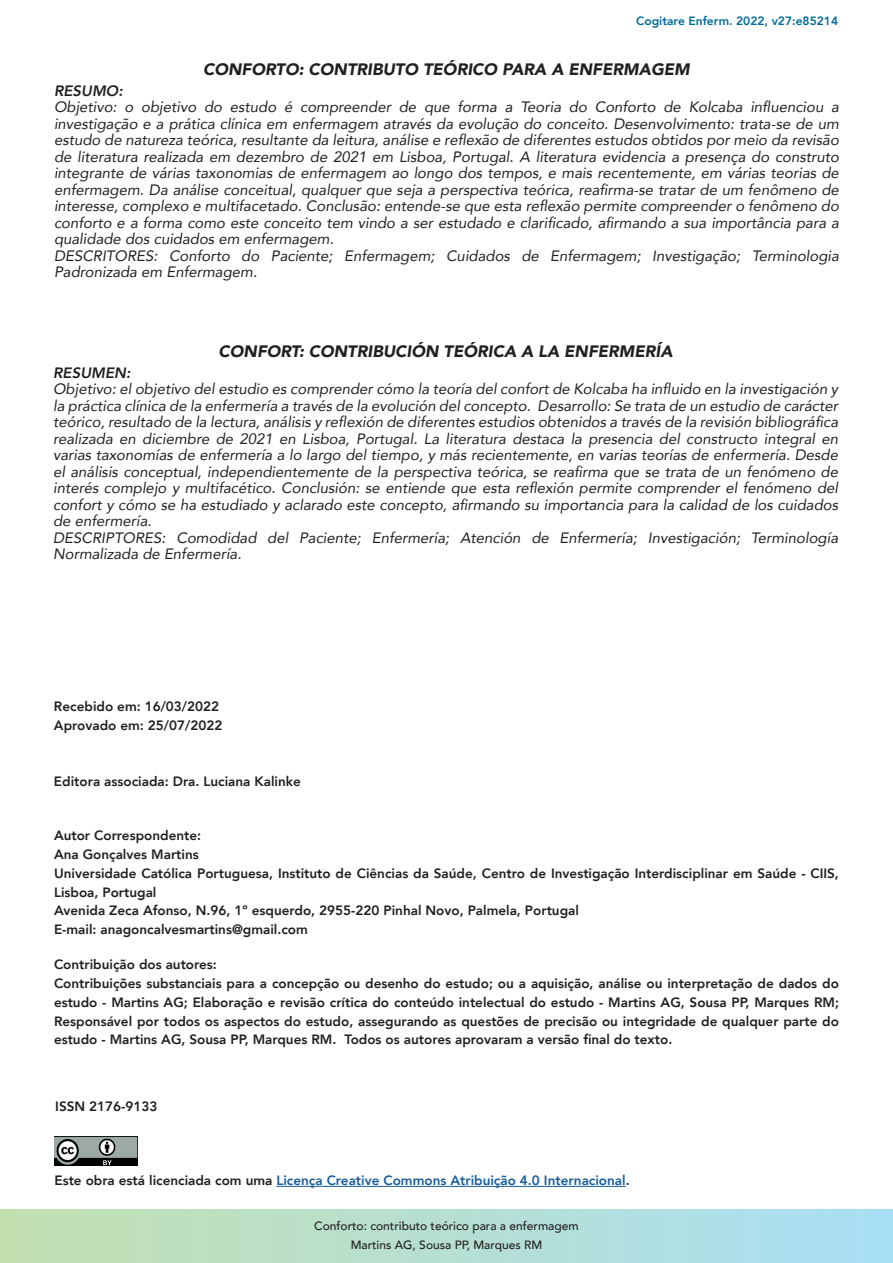
<style>
.page{position:relative;width:893px;height:1263px;background:#fff}
.page>*{position:absolute;margin:0;border:0;box-sizing:border-box;transform-origin:0 0}
.t1{font:italic 900 16.5px "Avenir";color:#231f20}
.TEXTO{font:italic 15px/16.5px "Avenir";color:#231f20;text-align:justify}
.t2{font:italic 800 15px "Avenir";color:#231f20}
.Correspondentes{font:800 13.5px/18.8px "Avenir";color:#231f20}
.t3{font:800 13.5px "Avenir";color:#175d9e}
.Legenda{font:800 13.5px "Avenir";color:#231f20}
.t4{font:500 12px/18.6px "Avenir";color:#231f20;text-align:center}
.t5{font:800 12px "Avenir";color:#006c95}
.s1{color:#231f20}
</style>
<div class="page">
<svg style="left:0;top:1209px;width:893px;height:54px;background:#b6dfd2"></svg>
<img style="left:54px;top:1137px;width:84px;height:29px">
<hr style="left:276px;top:1186px;width:350px;height:1px;background:#175d9e">
<p class="t5" style="left:636px;top:10px;width:203px">Cogitare Enferm. 2022, v27:e85214</p>
<p class="t1" style="left:203px;top:56px;width:488px">CONFORTO: CONTRIBUTO TEÓRICO PARA A ENFERMAGEM</p>
<p class="t2" style="left:54px;top:82px;width:70px">RESUMO:</p>
<p class="TEXTO" style="left:54px;top:99px;width:786px">Objetivo: o objetivo do estudo é compreender de que forma a Teoria do Conforto de Kolcaba influenciou a investigação e a prática clínica em enfermagem através da evolução do conceito. Desenvolvimento: trata-se de um estudo de natureza teórica, resultante da leitura, análise e reflexão de diferentes estudos obtidos por meio da revisão de literatura realizada em dezembro de 2021 em Lisboa, Portugal. A literatura evidencia a presença do construto integrante de várias taxonomias de enfermagem ao longo dos tempos, e mais recentemente, em várias teorias de enfermagem. Da análise conceitual, qualquer que seja a perspectiva teórica, reafirma-se tratar de um fenômeno de interesse, complexo e multifacetado. Conclusão: entende-se que esta reflexão permite compreender o fenômeno do conforto e a forma como este conceito tem vindo a ser estudado e clarificado, afirmando a sua importância para a qualidade dos cuidados em enfermagem.</p>
<p class="TEXTO" style="left:54px;top:247px;width:786px">DESCRITORES: Conforto do Paciente; Enfermagem; Cuidados de Enfermagem; Investigação; Terminologia<br>Padronizada em Enfermagem.</p>
<p class="t1" style="left:219px;top:337px;width:456px">CONFORT: CONTRIBUCIÓN TEÓRICA A LA ENFERMERÍA</p>
<p class="t2" style="left:53px;top:363px;width:79px">RESUMEN:</p>
<p class="TEXTO" style="left:53px;top:380px;width:786px">Objetivo: el objetivo del estudio es comprender cómo la teoría del confort de Kolcaba ha influido en la investigación y la práctica clínica de la enfermería a través de la evolución del concepto. Desarrollo: Se trata de un estudio de carácter teórico, resultado de la lectura, análisis y reflexión de diferentes estudios obtenidos a través de la revisión bibliográfica realizada en diciembre de 2021 en Lisboa, Portugal. La literatura destaca la presencia del constructo integral en varias taxonomías de enfermería a lo largo del tiempo, y más recientemente, en varias teorías de enfermería. Desde el análisis conceptual, independientemente de la perspectiva teórica, se reafirma que se trata de un fenómeno de interés complejo y multifacético. Conclusión: se entiende que esta reflexión permite comprender el fenómeno del confort y cómo se ha estudiado y aclarado este concepto, afirmando su importancia para la calidad de los cuidados de enfermería.</p>
<p class="TEXTO" style="left:53px;top:529px;width:786px">DESCRIPTORES: Comodidad del Paciente; Enfermería; Atención de Enfermería; Investigación; Terminología<br>Normalizada de Enfermería.</p>
<p class="Correspondentes" style="left:54px;top:696px;width:167px">Recebido em: 16/03/2022</p>
<p class="Correspondentes" style="left:54px;top:715px;width:170px">Aprovado em: 25/07/2022</p>
<p class="Correspondentes" style="left:54px;top:771px;width:248px">Editora associada: Dra. Luciana Kalinke</p>
<p class="Correspondentes" style="left:54px;top:825px;width:149px">Autor Correspondente:</p>
<p class="Correspondentes" style="left:54px;top:844px;width:146px">Ana Gonçalves Martins</p>
<p class="Correspondentes" style="left:54px;top:863px;width:786px">Universidade Católica Portuguesa, Instituto de Ciências da Saúde, Centro de Investigação Interdisciplinar em Saúde - CIIS,<br>Lisboa, Portugal</p>
<p class="Correspondentes" style="left:54px;top:900px;width:526px">Avenida Zeca Afonso, N.96, 1º esquerdo, 2955-220 Pinhal Novo, Palmela, Portugal</p>
<p class="Correspondentes" style="left:54px;top:919px;width:255px">E-mail: anagoncalvesmartins@gmail.com</p>
<p class="Correspondentes" style="left:54px;top:954px;width:164px">Contribuição dos autores:</p>
<p class="Correspondentes" style="left:54px;top:973px;width:786px;text-align:justify">Contribuições substanciais para a concepção ou desenho do estudo; ou a aquisição, análise ou interpretação de dados do estudo - Martins AG; Elaboração e revisão crítica do conteúdo intelectual do estudo - Martins AG, Sousa PP, Marques RM; Responsável por todos os aspectos do estudo, assegurando as questões de precisão ou integridade de qualquer parte do estudo - Martins AG, Sousa PP, Marques RM. Todos os autores aprovaram a versão final do texto.</p>
<p class="Legenda" style="left:55px;top:1094px;width:104px">ISSN 2176-9133</p>
<p class="t3" style="left:54px;top:1168px;width:577px"><span class="s1">Este obra está licenciada com uma</span> Licença Creative Commons Atribuição 4.0 Internacional<span class="s1">.</span></p>
<p class="t4" style="left:314px;top:1216px;width:266px">Conforto: contributo teórico para a enfermagem<br>Martins AG, Sousa PP, Marques RM</p>
</div>
